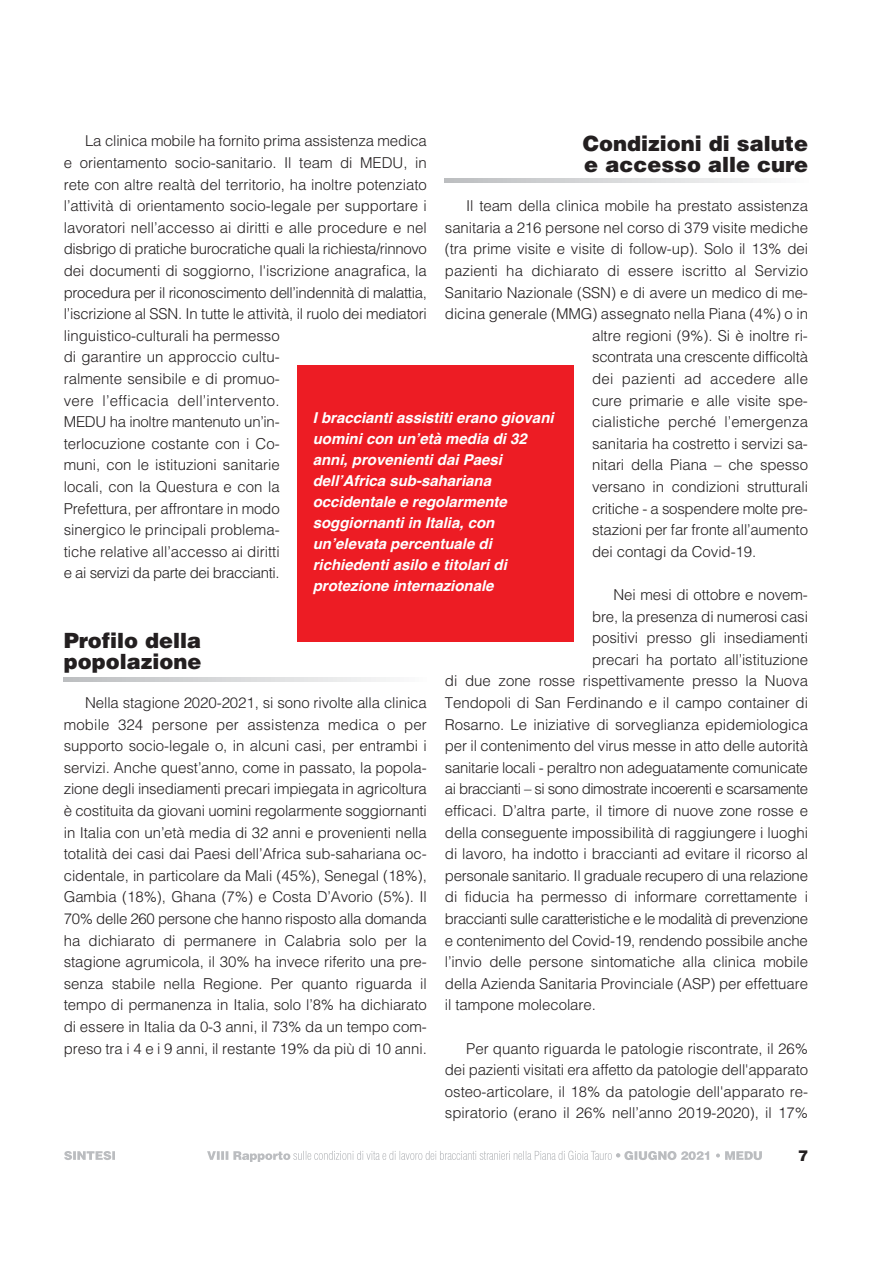
<style>
.page{position:relative;width:893px;height:1263px;background:#fff}
.page>*{position:absolute;margin:0;border:0;box-sizing:border-box;transform-origin:0 0}
.t1{font:900 21px/21.6px "Helvetica";color:#231f20}
.t2{font:300 15px/21.6px "Helvetica";letter-spacing:-.005em;color:#231f20;text-align:justify}
.t3{font:italic 700 15px/21px "Helvetica";color:#fff}
.t4{font:300 15px "Helvetica";letter-spacing:-.035em;color:#231f20}
.t5{font:900 15px "Helvetica";color:#231f20}
</style>
<div class="page">
<svg style="left:64px;top:1151px;width:51px;height:9px"></svg>
<svg style="left:207px;top:1151px;width:171px;height:11px"></svg>
<svg style="left:624px;top:1151px;width:138px;height:9px"></svg>
<svg style="left:445px;top:178px;width:326px;height:5px;background:#d8d9da"></svg>
<svg style="left:64px;top:677px;width:326px;height:4px"></svg>
<div style="left:298px;top:365px;width:276px;height:276px;background:#ed1c24"></div>
<h1 class="t1" style="left:583px;top:134px;width:227px">Condizioni di salute e accesso alle cure</h1>
<p class="t2" style="left:466px;top:197px;width:343px">Il team della clinica mobile ha prestato assistenza</p>
<p class="t2" style="left:445px;top:218px;width:365px">sanitaria a 216 persone nel corso di 379 visite mediche</p>
<p class="t2" style="left:445px;top:240px;width:365px">(tra prime visite e visite di follow-up). Solo il 13% dei</p>
<p class="t2" style="left:445px;top:261px;width:365px">pazienti ha dichiarato di essere iscritto al Servizio</p>
<p class="t2" style="left:445px;top:283px;width:364px">Sanitario Nazionale (SSN) e di avere un medico di me-</p>
<p class="t2" style="left:445px;top:305px;width:365px">dicina generale (MMG) assegnato nella Piana (4%) o in</p>
<p class="t2" style="left:592px;top:326px;width:217px">altre regioni (9%). Si è inoltre ri-</p>
<p class="t2" style="left:592px;top:348px;width:217px">scontrata una crescente difficoltà</p>
<p class="t2" style="left:592px;top:369px;width:217px">dei pazienti ad accedere alle</p>
<p class="t2" style="left:592px;top:391px;width:217px">cure primarie e alle visite spe-</p>
<p class="t2" style="left:592px;top:413px;width:217px">cialistiche perché l’emergenza</p>
<p class="t2" style="left:592px;top:434px;width:217px">sanitaria ha costretto i servizi sa-</p>
<p class="t2" style="left:592px;top:456px;width:217px">nitari della Piana – che spesso</p>
<p class="t2" style="left:592px;top:477px;width:217px">versano in condizioni strutturali</p>
<p class="t2" style="left:592px;top:499px;width:217px">critiche - a sospendere molte pre-</p>
<p class="t2" style="left:592px;top:521px;width:217px">stazioni per far fronte all’aumento</p>
<p class="t2" style="left:592px;top:542px;width:166px">dei contagi da Covid-19.</p>
<p class="t2" style="left:613px;top:585px;width:196px">Nei mesi di ottobre e novem-</p>
<p class="t2" style="left:592px;top:607px;width:217px">bre, la presenza di numerosi casi</p>
<p class="t2" style="left:592px;top:629px;width:217px">positivi presso gli insediamenti</p>
<p class="t2" style="left:592px;top:650px;width:217px">precari ha portato all’istituzione</p>
<p class="t2" style="left:445px;top:672px;width:365px">di due zone rosse rispettivamente presso la Nuova</p>
<p class="t2" style="left:445px;top:693px;width:365px">Tendopoli di San Ferdinando e il campo container di</p>
<p class="t2" style="left:445px;top:715px;width:365px">Rosarno. Le iniziative di sorveglianza epidemiologica</p>
<p class="t2" style="left:445px;top:737px;width:365px">per il contenimento del virus messe in atto delle autorità</p>
<p class="t2" style="left:445px;top:758px;width:365px">sanitarie locali - peraltro non adeguatamente comunicate</p>
<p class="t4" style="left:445px;top:784px;width:365px">ai braccianti – si sono dimostrate incoerenti e scarsamente</p>
<p class="t2" style="left:445px;top:801px;width:365px">efficaci. D’altra parte, il timore di nuove zone rosse e</p>
<p class="t2" style="left:445px;top:823px;width:365px">della conseguente impossibilità di raggiungere i luoghi</p>
<p class="t2" style="left:445px;top:845px;width:365px">di lavoro, ha indotto i braccianti ad evitare il ricorso al</p>
<p class="t2" style="left:445px;top:866px;width:365px">personale sanitario. Il graduale recupero di una relazione</p>
<p class="t2" style="left:445px;top:888px;width:365px">di fiducia ha permesso di informare correttamente i</p>
<p class="t4" style="left:445px;top:913px;width:365px">braccianti sulle caratteristiche e le modalità di prevenzione</p>
<p class="t2" style="left:445px;top:931px;width:365px">e contenimento del Covid-19, rendendo possibile anche</p>
<p class="t2" style="left:445px;top:953px;width:365px">l’invio delle persone sintomatiche alla clinica mobile</p>
<p class="t2" style="left:445px;top:974px;width:365px">della Azienda Sanitaria Provinciale (ASP) per effettuare</p>
<p class="t2" style="left:445px;top:996px;width:152px">il tampone molecolare.</p>
<p class="t2" style="left:445px;top:1039px;width:365px;text-indent:21px">Per quanto riguarda le patologie riscontrate, il 26% dei pazienti visitati era affetto da patologie dell'apparato osteo-articolare, il 18% da patologie dell'apparato re&shy;spiratorio (erano il 26% nell’anno 2019-2020), il 17%</p>
<p class="t2" style="left:64px;top:132px;width:365px;text-align:left;text-indent:21px">La clinica mobile ha fornito prima assistenza medica e orientamento socio-sanitario. Il team di MEDU, in rete con altre realtà del territorio, ha inoltre potenziato l’attività di orientamento socio-legale per supportare i lavoratori nell’accesso ai diritti e alle procedure e nel disbrigo di pratiche burocratiche quali la richiesta/rinnovo dei documenti di soggiorno, l'iscrizione anagrafica, la procedura per il riconoscimento dell’indennità di malattia, l’iscrizione al SSN. In tutte le attività, il ruolo dei mediatori linguistico-culturali ha permesso<br>di garantire un approccio cultu-<br>ralmente sensibile e di promuo-<br>vere l’efficacia dell’intervento.<br>MEDU ha inoltre mantenuto un’in-<br>terlocuzione costante con i Co-<br>muni, con le istituzioni sanitarie<br>locali, con la Questura e con la<br>Prefettura, per affrontare in modo<br>sinergico le principali problema-<br>tiche relative all’accesso ai diritti<br>e ai servizi da parte dei braccianti.</p>
<p class="t3" style="left:313px;top:409px;width:242px">I braccianti assistiti erano giovani uomini con un’età media di 32 anni, provenienti dai Paesi dell’Africa sub-sahariana occidentale e regolarmente soggiornanti in Italia, con un’elevata percentuale di richiedenti asilo e titolari di protezione internazionale</p>
<h1 class="t1" style="left:64px;top:631px;width:139px">Profilo della popolazione</h1>
<p class="t2" style="left:64px;top:693px;width:365px;text-indent:21px">Nella stagione 2020-2021, si sono rivolte alla clinica mobile 324 persone per assistenza medica o per supporto socio-legale o, in alcuni casi, per entrambi i servizi. Anche quest’anno, come in passato, la popola&shy;zione degli insediamenti precari impiegata in agricoltura è costituita da giovani uomini regolarmente soggiornanti in Italia con un’età media di 32 anni e provenienti nella totalità dei casi dai Paesi dell’Africa sub-sahariana oc&shy;cidentale, in particolare da Mali (45%), Senegal (18%), Gambia (18%), Ghana (7%) e Costa D’Avorio (5%). Il 70% delle 260 persone che hanno risposto alla domanda ha dichiarato di permanere in Calabria solo per la stagione agrumicola, il 30% ha invece riferito una pre&shy;senza stabile nella Regione. Per quanto riguarda il tempo di permanenza in Italia, solo l’8% ha dichiarato di essere in Italia da 0-3 anni, il 73% da un tempo com&shy;preso tra i 4 e i 9 anni, il restante 19% da più di 10 anni.</p>
<p class="t5" style="left:798px;top:1150px;width:12px">7</p>
</div>
